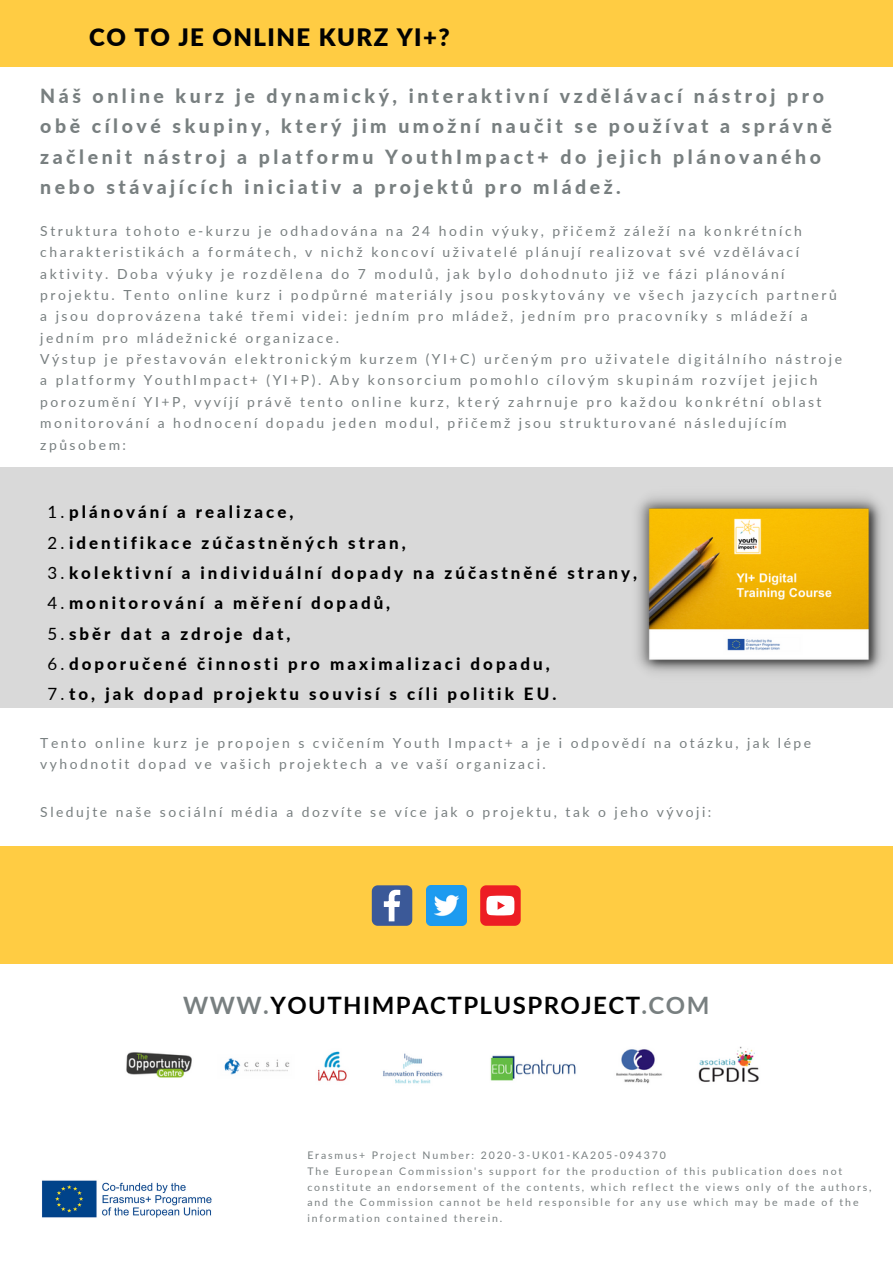
<style>
.page{position:relative;width:893px;height:1264px;background:#fff}
.page>*{position:absolute;margin:0;border:0;box-sizing:border-box;transform-origin:0 0}
.t1{font:700 24px "Lato";letter-spacing:.06em;color:#020202}
.t2{font:900 24px "Lato";letter-spacing:.06em;color:#020202}
.t3{font:800 19.5px/30.3px "Lato";letter-spacing:.18em;color:#787f80}
.t4{font:800 16.95px/30.3px "Lato";letter-spacing:.18em;color:#000}
.t5{font:13.95px/21.3px "Lato";letter-spacing:.18em;color:#787f80}
.t6{font:10.5px/15.8px "Lato";letter-spacing:.18em;color:#787f80}
.s1{font-weight:400}
.s2{color:#787f80}
</style>
<div class="page">
<div style="left:0;top:0;width:892px;height:66px;background:#ffcc43"></div>
<div style="left:0;top:467px;width:892px;height:240px;background:#d9d9d9"></div>
<div style="left:0;top:846px;width:892px;height:118px;background:#ffcc43"></div>
<img style="left:126px;top:1046px;width:633px;height:38px">
<svg style="left:372px;top:885px;width:40px;height:40px;background:#5f76a6"></svg>
<svg style="left:480px;top:885px;width:40px;height:40px;background:#f26768"></svg>
<img style="left:426px;top:885px;width:40px;height:40px">
<img style="left:42px;top:1180px;width:170px;height:38px">
<img style="left:637px;top:496px;width:245px;height:177px">
<h1 class="t2" style="left:89px;top:22px;width:362px">CO TO JE ONLINE KURZ YI+?</h1>
<p class="t3" style="left:40px;top:80px;width:793px">Náš online kurz je dynamický, interaktivní vzdělávací nástroj pro obě cílové skupiny, který jim umožní naučit se používat a správně začlenit nástroj a platformu YouthImpact+ do jejich plánovaného nebo stávajících iniciativ a projektů pro mládež.</p>
<p class="t5" style="left:40px;top:220px;width:803px">Struktura tohoto e-kurzu je odhadována na 24 hodin výuky, přičemž záleží na konkrétních charakteristikách a formátech, v nichž koncoví uživatelé plánují realizovat své vzdělávací aktivity. Doba výuky je rozdělena do 7 modulů, jak bylo dohodnuto již ve fázi plánování projektu. Tento online kurz i podpůrné materiály jsou poskytovány ve všech jazycích partnerů a jsou doprovázena také třemi videi: jedním pro mládež, jedním pro pracovníky s mládeží a jedním pro mládežnické organizace.<br>Výstup je přestavován elektronickým kurzem (YI+C) určeným pro uživatele digitálního nástroje a platformy YouthImpact+ (YI+P). Aby konsorcium pomohlo cílovým skupinám rozvíjet jejich porozumění YI+P, vyvíjí právě tento online kurz, který zahrnuje pro každou konkrétní oblast monitorování a hodnocení dopadu jeden modul, přičemž jsou strukturované následujícím způsobem:</p>
<p class="t4" style="left:47px;top:496px;width:591px"><span class="s1">1.</span>plánování a realizace,<br><span class="s1">2.</span>identifikace zúčastněných stran,<br><span class="s1">3.</span>kolektivní a individuální dopady na zúčastněné strany, <span class="s1">4.</span>monitorování a měření dopadů,<br><span class="s1">5.</span>sběr dat a zdroje dat,<br><span class="s1">6.</span>doporučené činnosti pro maximalizaci dopadu,<br><span class="s1">7.</span>to, jak dopad projektu souvisí s cíli politik EU.</p>
<p class="t5" style="left:40px;top:731px;width:772px">Tento online kurz je propojen s cvičením Youth Impact+ a je i odpovědí na otázku, jak lépe vyhodnotit dopad ve vašich projektech a ve vaší organizaci.</p>
<p class="t5" style="left:40px;top:800px;width:672px">Sledujte naše sociální média a dozvíte se více jak o projektu, tak o jeho vývoji:</p>
<h1 class="t1" style="left:183px;top:990px;width:527px"><span class="s2">WWW.</span>YOUTHIMPACTPLUSPROJECT<span class="s2">.COM</span></h1>
<p class="t6" style="left:307px;top:1147px;width:565px">Erasmus+ Project Number: 2020-3-UK01-KA205-094370<br>The European Commission's support for the production of this publication does not constitute an endorsement of the contents, which reflect the views only of the authors, and the Commission cannot be held responsible for any use which may be made of the information contained therein.</p>
</div>
